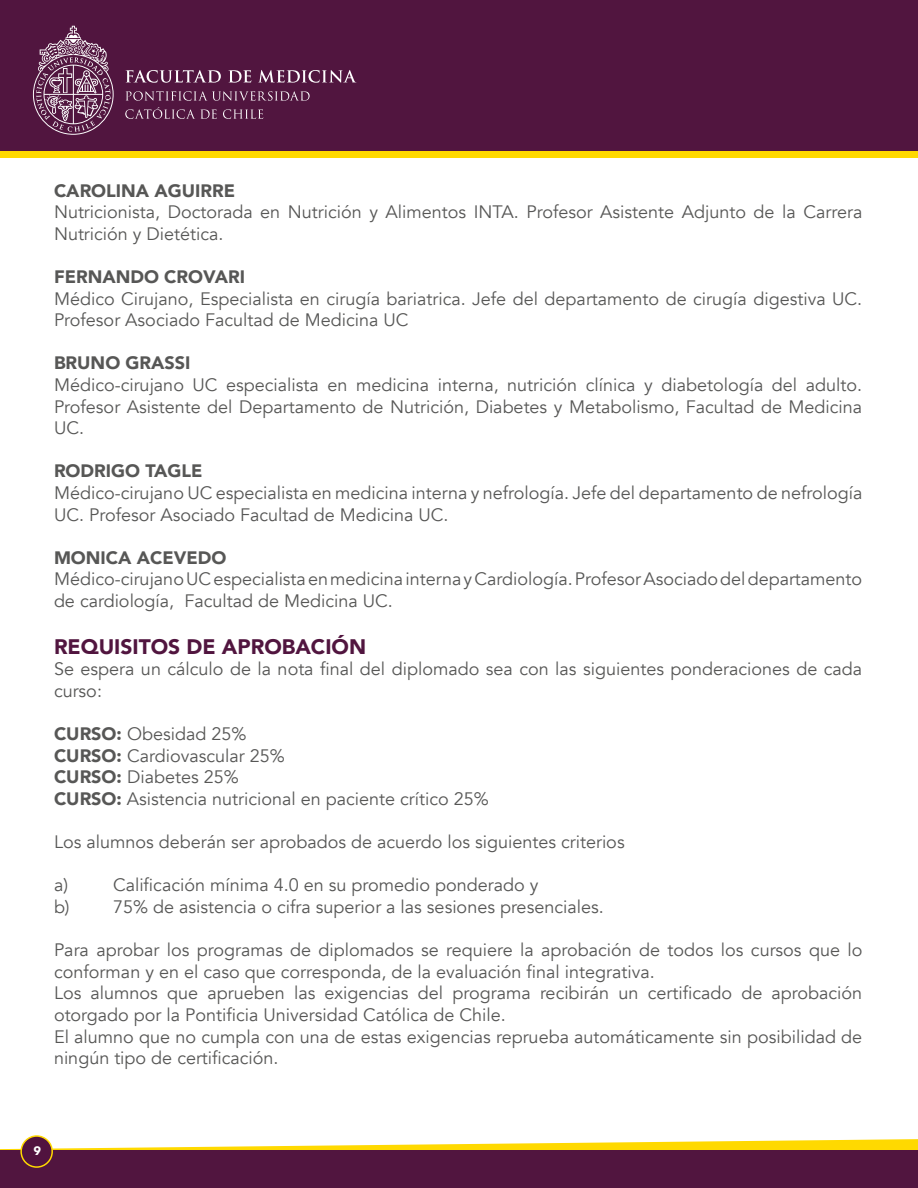
<style>
.page{position:relative;width:918px;height:1188px;background:#fff}
.page>*{position:absolute;margin:0;border:0;box-sizing:border-box;transform-origin:0 0}
.t1{font:900 21px "Avenir";color:#51153f}
.t2{font:18px/21.6px "Avenir";color:#575756}
.t3{font:900 18px "Avenir";color:#575756}
.t4{font:700 12px "Avenir Next";color:#fff}
.s1{font-weight:900}
</style>
<div class="page">
<div style="left:0;top:0;width:918px;height:153px;background:#51153f"></div>
<svg style="left:0;top:1137px;width:918px;height:13px"></svg>
<div style="left:0;top:1150px;width:918px;height:38px;background:#51153f"></div>
<svg style="left:33px;top:26px;width:81px;height:109px"></svg>
<svg style="left:126px;top:70px;width:95px;height:13px"></svg>
<svg style="left:228px;top:70px;width:23px;height:13px"></svg>
<svg style="left:258px;top:70px;width:98px;height:13px"></svg>
<svg style="left:126px;top:91px;width:184px;height:10px"></svg>
<svg style="left:125px;top:107px;width:92px;height:12px"></svg>
<svg style="left:223px;top:109px;width:40px;height:10px"></svg>
<div style="left:0;top:151px;width:918px;height:7px;background:#ffd900"></div>
<div style="left:21px;top:1136px;width:31px;height:31px;background:#51133f;border-radius:50%"></div>
<div style="left:20px;top:1135px;width:33px;height:33px;border:2px solid #ffd900;border-radius:50%"></div>
<p class="t3" style="left:54px;top:175px;width:183px">CAROLINA AGUIRRE</p>
<p class="t2" style="left:54px;top:202px;width:810px">Nutricionista, Doctorada en Nutrición y Alimentos INTA. Profesor Asistente Adjunto de la Carrera<br>Nutrición y Dietética.</p>
<p class="t3" style="left:54px;top:261px;width:193px">FERNANDO CROVARI</p>
<p class="t2" style="left:54px;top:288px;width:810px">Médico Cirujano, Especialista en cirugía bariatrica. Jefe del departamento de cirugía digestiva UC.<br>Profesor Asociado Facultad de Medicina UC</p>
<p class="t3" style="left:54px;top:348px;width:138px">BRUNO GRASSI</p>
<p class="t2" style="left:54px;top:374px;width:810px;text-align:justify">Médico-cirujano UC especialista en medicina interna, nutrición clínica y diabetología del adulto.<br>Profesor Asistente del Departamento de Nutrición, Diabetes y Metabolismo, Facultad de Medicina UC.</p>
<p class="t3" style="left:54px;top:456px;width:150px">RODRIGO TAGLE</p>
<p class="t2" style="left:54px;top:482px;width:810px">Médico-cirujano UC especialista en medicina interna y nefrología. Jefe del departamento de nefrología<br>UC. Profesor Asociado Facultad de Medicina UC.</p>
<p class="t3" style="left:54px;top:542px;width:174px">MONICA ACEVEDO</p>
<p class="t2" style="left:54px;top:569px;width:810px">Médico-cirujano UC especialista en medicina interna y Cardiología. Profesor Asociado del departamento de cardiología, Facultad de Medicina UC.</p>
<p class="t1" style="left:54px;top:628px;width:314px">REQUISITOS DE APROBACIÓN</p>
<p class="t2" style="left:54px;top:659px;width:810px">Se espera un cálculo de la nota final del diplomado sea con las siguientes ponderaciones de cada curso:</p>
<p class="t2" style="left:54px;top:724px;width:436px"><span class="s1">CURSO:</span> Obesidad 25%<br><span class="s1">CURSO:</span> Cardiovascular 25%<br><span class="s1">CURSO:</span> Diabetes 25%<br><span class="s1">CURSO:</span> Asistencia nutricional en paciente crítico 25%</p>
<p class="t2" style="left:54px;top:832px;width:572px">Los alumnos deberán ser aprobados de acuerdo los siguientes criterios</p>
<p class="t2" style="left:54px;top:875px;width:16px">a)</p>
<p class="t2" style="left:113px;top:875px;width:427px">Calificación mínima 4.0 en su promedio ponderado y</p>
<p class="t2" style="left:54px;top:896px;width:17px">b)</p>
<p class="t2" style="left:113px;top:896px;width:492px">75% de asistencia o cifra superior a las sesiones presenciales.</p>
<p class="t2" style="left:54px;top:940px;width:810px">Para aprobar los programas de diplomados se requiere la aprobación de todos los cursos que lo conforman y en el caso que corresponda, de la evaluación final integrativa.<br>Los alumnos que aprueben las exigencias del programa recibirán un certificado de aprobación otorgado por la Pontificia Universidad Católica de Chile.<br>El alumno que no cumpla con una de estas exigencias reprueba automáticamente sin posibilidad de ningún tipo de certificación.</p>
<p class="t4" style="left:34px;top:1140px;width:9px">9</p>
</div>
